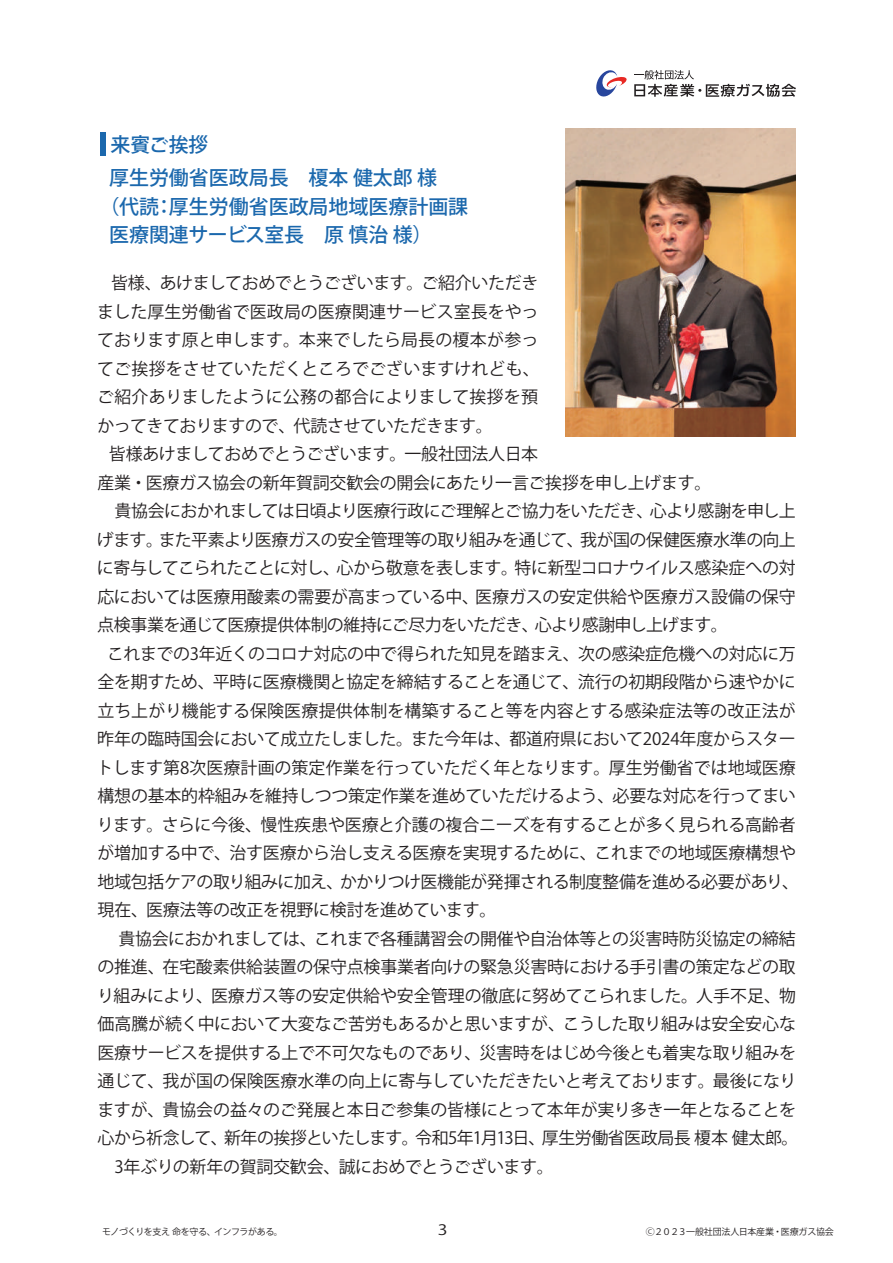
<style>
.page{position:relative;width:893px;height:1263px;background:#fff}
.page>*{position:absolute;margin:0;border:0;box-sizing:border-box;transform-origin:0 0}
.t1{font:500 19.95px/33.6px "Koz Go Pro";color:#1b68ad}
.t2{font:16.95px/28.5px "Koz Go Pro";letter-spacing:-.015em;color:#231f20;text-align:justify}
.t3{font:16.95px "Koz Go Pro";letter-spacing:-.04em;color:#231f20}
.t4{font:16.95px "Koz Go Pro";letter-spacing:.005em;color:#231f20}
.t5{font:14.25px "Koz Go Pro";color:#231f20;scale:1.25 1}
.t6{font:9px "Koz Go Pr 6 N";letter-spacing:-.035em;color:#231f20}
</style>
<div class="page">
<div style="left:100px;top:132px;width:5px;height:24px;background:#1b68ad"></div>
<svg style="left:596px;top:70px;width:31px;height:27px"></svg>
<svg style="left:634px;top:70px;width:162px;height:27px"></svg>
<img style="left:566px;top:128px;width:230px;height:309px">
<p class="t1" style="left:109px;top:128px;width:330px">来賓ご挨拶<br>厚生労働省医政局長　榎本 健太郎 様</p>
<p class="t1" style="left:109px;top:193px;width:361px;line-height:28.5px;text-indent:-10px">（代読：厚生労働省医政局地域医療計画課医療関連サービス室長　原 慎治 様）</p>
<p class="t2" style="left:97px;top:269px;width:444px;text-indent:14px">皆様、あけましておめでとうございます。ご紹介いただきました厚生労働省で医政局の医療関連サービス室長をやっております原と申します。本来でしたら局長の榎本が参ってご挨拶をさせていただくところでございますけれども、ご紹介ありましたように公務の都合によりまして挨拶を預かってきておりますので、代読させていただきます。</p>
<p class="t2" style="left:109px;top:440px;width:431px">皆様あけましておめでとうございます。一般社団法人日本</p>
<p class="t2" style="left:97px;top:469px;width:615px">産業・医療ガス協会の新年賀詞交歓会の開会にあたり一言ご挨拶を申し上げます。</p>
<p class="t2" style="left:97px;top:497px;width:700px">　貴協会におかれましては日頃より医療行政にご理解とご協力をいただき、心より感謝を申し上</p>
<p class="t2" style="left:97px;top:526px;width:700px">げます。また平素より医療ガスの安全管理等の取り組みを通じて、我が国の保健医療水準の向上</p>
<p class="t2" style="left:97px;top:554px;width:700px">に寄与してこられたことに対し、心から敬意を表します。特に新型コロナウイルス感染症への対</p>
<p class="t2" style="left:97px;top:583px;width:700px">応においては医療用酸素の需要が高まっている中、医療ガスの安定供給や医療ガス設備の保守</p>
<p class="t3" style="left:97px;top:614px;width:632px">点検事業を通じて医療提供体制の維持にご尽力をいただき、心より感謝申し上げます。</p>
<p class="t2" style="left:107px;top:640px;width:690px">これまでの3年近くのコロナ対応の中で得られた知見を踏まえ、次の感染症危機への対応に万</p>
<p class="t2" style="left:97px;top:668px;width:700px">全を期すため、平時に医療機関と協定を締結することを通じて、流行の初期段階から速やかに</p>
<p class="t4" style="left:97px;top:700px;width:700px">立ち上がり機能する保険医療提供体制を構築すること等を内容とする感染症法等の改正法が</p>
<p class="t2" style="left:97px;top:725px;width:700px">昨年の臨時国会において成立たしました。また今年は、都道府県において2024年度からスター</p>
<p class="t2" style="left:97px;top:754px;width:701px">トします第8次医療計画の策定作業を行っていただく年となります。厚生労働省では地域医療</p>
<p class="t2" style="left:97px;top:782px;width:700px">構想の基本的枠組みを維持しつつ策定作業を進めていただけるよう、必要な対応を行ってまい</p>
<p class="t2" style="left:97px;top:811px;width:700px">ります。さらに今後、慢性疾患や医療と介護の複合ニーズを有することが多く見られる高齢者</p>
<p class="t2" style="left:97px;top:839px;width:700px">が増加する中で、治す医療から治し支える医療を実現するために、これまでの地域医療構想や</p>
<p class="t2" style="left:97px;top:868px;width:703px">地域包括ケアの取り組みに加え、かかりつけ医機能が発揮される制度整備を進める必要があり、</p>
<p class="t2" style="left:98px;top:896px;width:400px">現在、医療法等の改正を視野に検討を進めています。</p>
<p class="t2" style="left:102px;top:925px;width:696px">　貴協会におかれましては、これまで各種講習会の開催や自治体等との災害時防災協定の締結</p>
<p class="t2" style="left:97px;top:953px;width:700px">の推進、在宅酸素供給装置の保守点検事業者向けの緊急災害時における手引書の策定などの取</p>
<p class="t2" style="left:97px;top:982px;width:700px">り組みにより、医療ガス等の安定供給や安全管理の徹底に努めてこられました。人手不足、物</p>
<p class="t2" style="left:98px;top:1010px;width:700px">価高騰が続く中において大変なご苦労もあるかと思いますが、こうした取り組みは安全安心な</p>
<p class="t2" style="left:97px;top:1039px;width:700px">医療サービスを提供する上で不可欠なものであり、災害時をはじめ今後とも着実な取り組みを</p>
<p class="t2" style="left:98px;top:1067px;width:700px">通じて、我が国の保険医療水準の向上に寄与していただきたいと考えております。最後になり</p>
<p class="t2" style="left:97px;top:1096px;width:700px">ますが、貴協会の益々のご発展と本日ご参集の皆様にとって本年が実り多き一年となることを</p>
<p class="t3" style="left:98px;top:1127px;width:702px">心から祈念して、新年の挨拶といたします。令和5年1月13日、厚生労働省医政局長 榎本 健太郎。</p>
<p class="t2" style="left:98px;top:1153px;width:457px">　3年ぶりの新年の賀詞交歓会、誠におめでとうございます。</p>
<p class="t6" style="left:102px;top:1226px;width:182px">モノづくりを支え 命を守る、インフラがある。</p>
<p class="t5" style="left:438px;top:1220px;width:9px">3</p>
<p class="t6" style="left:646px;top:1226px;width:189px">Ⓒ２０２３一般社団法人日本産業・医療ガス協会</p>
</div>
